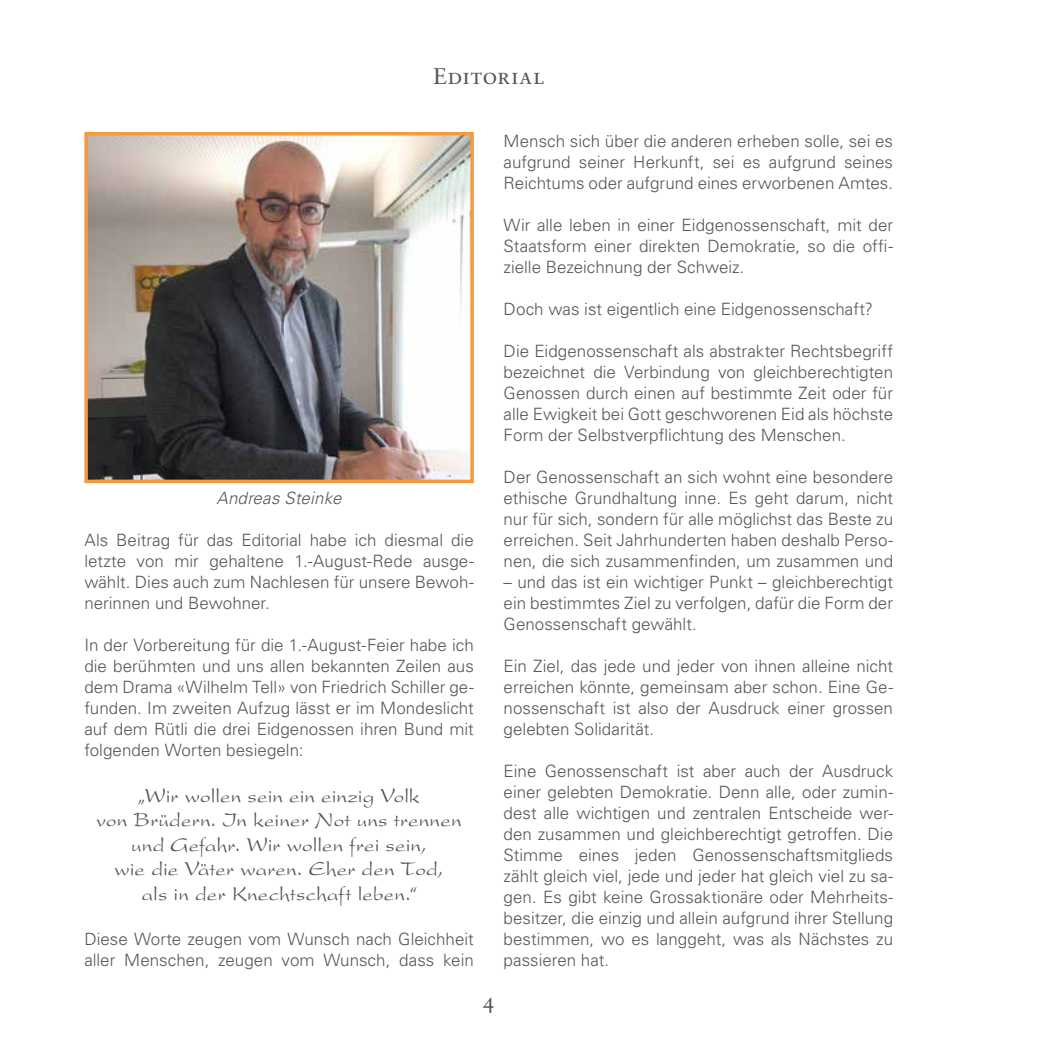
<style>
.page{position:relative;width:1042px;height:1042px;background:#fff}
.page>*{position:absolute;margin:0;border:0;box-sizing:border-box;transform-origin:0 0}
.t1{font:22.75px "Sabon Roman SC";letter-spacing:.025em;color:#565655}
.t2{font:21px/24.5px "Present";letter-spacing:.005em;color:#565655;text-align:center}
.t3{font:300 16.97px/21px "Univers LT Std";color:#565655;text-align:justify}
.t4{font:italic 300 16.97px "Univers LT Std";letter-spacing:.01em;color:#565655}
</style>
<div class="page">
<img style="left:89px;top:137px;width:380px;height:341px">
<div style="left:84px;top:132px;width:390px;height:351px;border:4px solid #f59b3e"></div>
<h1 class="t1" style="left:433px;top:63px;width:113px">Editorial</h1>
<p class="t4" style="left:216px;top:488px;width:127px">Andreas Steinke</p>
<p class="t3" style="left:84px;top:530px;width:391px">Als Beitrag für das Editorial habe ich diesmal die letzte von mir gehaltene 1.-August-Rede ausge&shy;wählt. Dies auch zum Nachlesen für unsere Bewoh&shy;nerinnen und Bewohner.</p>
<p class="t3" style="left:84px;top:634px;width:391px">In der Vorbereitung für die 1.-August-Feier habe ich die berühmten und uns allen bekannten Zeilen aus dem Drama «Wilhelm Tell» von Friedrich Schiller ge&shy;funden. Im zweiten Aufzug lässt er im Mondeslicht auf dem Rütli die drei Eidgenossen ihren Bund mit folgenden Worten besiegeln:</p>
<p class="t2" style="left:97px;top:783px;width:366px">„Wir wollen sein ein einzig Volk<br>von Brüdern. In keiner Not uns trennen und Gefahr. Wir wollen frei sein,<br>wie die Väter waren. Eher den Tod,<br>als in der Knechtschaft leben.“</p>
<p class="t3" style="left:84px;top:929px;width:391px">Diese Worte zeugen vom Wunsch nach Gleichheit aller Menschen, zeugen vom Wunsch, dass kein</p>
<p class="t3" style="left:504px;top:131px;width:391px">Mensch sich über die anderen erheben solle, sei es aufgrund seiner Herkunft, sei es aufgrund seines Reichtums oder aufgrund eines erworbenen Amtes.</p>
<p class="t3" style="left:504px;top:214px;width:391px">Wir alle leben in einer Eidgenossenschaft, mit der Staatsform einer direkten Demokratie, so die offi&shy;zielle Bezeichnung der Schweiz.</p>
<p class="t3" style="left:504px;top:298px;width:371px">Doch was ist eigentlich eine Eidgenossenschaft?</p>
<p class="t3" style="left:504px;top:340px;width:391px">Die Eidgenossenschaft als abstrakter Rechtsbegriff bezeichnet die Verbindung von gleichberechtigten Genossen durch einen auf bestimmte Zeit oder für alle Ewigkeit bei Gott geschworenen Eid als höchste Form der Selbstverpflichtung des Menschen.</p>
<p class="t3" style="left:504px;top:466px;width:391px">Der Genossenschaft an sich wohnt eine besondere ethische Grundhaltung inne. Es geht darum, nicht nur für sich, sondern für alle möglichst das Beste zu erreichen. Seit Jahrhunderten haben deshalb Perso&shy;nen, die sich zusammenfinden, um zusammen und</p>
<p class="t3" style="left:504px;top:571px;width:391px">– und das ist ein wichtiger Punkt – gleichberechtigt ein bestimmtes Ziel zu verfolgen, dafür die Form der Genossenschaft gewählt.</p>
<p class="t3" style="left:504px;top:655px;width:391px">Ein Ziel, das jede und jeder von ihnen alleine nicht erreichen könnte, gemeinsam aber schon. Eine Ge&shy;nossenschaft ist also der Ausdruck einer grossen gelebten Solidarität.</p>
<p class="t3" style="left:504px;top:760px;width:391px">Eine Genossenschaft ist aber auch der Ausdruck einer gelebten Demokratie. Denn alle, oder zumin&shy;dest alle wichtigen und zentralen Entscheide wer&shy;den zusammen und gleichberechtigt getroffen. Die Stimme eines jeden Genossenschaftsmitglieds zählt gleich viel, jede und jeder hat gleich viel zu sa&shy;gen. Es gibt keine Grossaktionäre oder Mehrheits&shy;besitzer, die einzig und allein aufgrund ihrer Stellung bestimmen, wo es langgeht, was als Nächstes zu passieren hat.</p>
<h1 class="t1" style="left:482px;top:987px;width:14px">4</h1>
</div>
